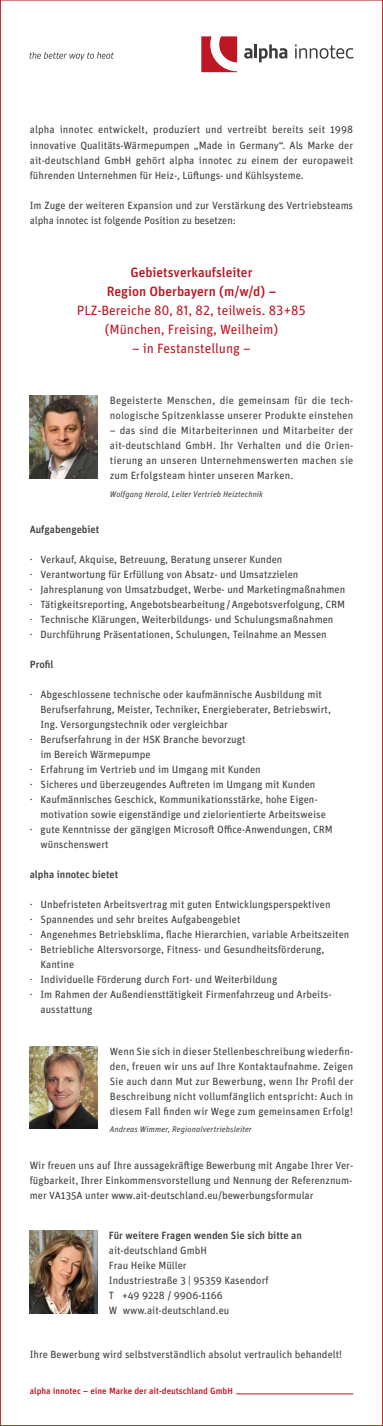
<style>
.page{position:relative;width:383px;height:1426px;background:#fff}
.page>*{position:absolute;margin:0;border:0;box-sizing:border-box;transform-origin:0 0}
.t1{font:13.5px/19px "Unit Pro";color:#be1622;text-align:center}
.t2{font:500 13.5px/19px "Unit Pro";color:#be1622;text-align:center}
.t3{font:10.5px/15px "Unit Pro";color:#3c3c3b;text-align:justify}
.t4{font:500 10.5px "Unit Pro";color:#3c3c3b}
.t5{font:500 9px "Unit Pro";color:#be1622}
.t6{font:italic 8.25px "Unit Pro";letter-spacing:.015em;color:#3c3c3b}
</style>
<div class="page">
<svg style="left:244px;top:48px;width:8px;height:11px"></svg>
<hr style="left:254px;top:44px;width:3px;height:14px;background:#3c3c3b">
<svg style="left:259px;top:44px;width:28px;height:18px"></svg>
<svg style="left:295px;top:44px;width:58px;height:15px"></svg>
<svg style="left:201px;top:36px;width:36px;height:36px"></svg>
<svg style="left:29px;top:52px;width:85px;height:8px"></svg>
<hr style="left:236px;top:1393px;width:117px;height:1px;background:#be1622">
<img style="left:30px;top:395px;width:68px;height:84px">
<img style="left:30px;top:1046px;width:67px;height:82px">
<img style="left:30px;top:1230px;width:67px;height:83px">
<p class="t3" style="left:30px;top:122px;width:325px">alpha innotec entwickelt, produziert und vertreibt bereits seit 1998 innovative Qualitäts-Wärmepumpen „Made in Germany“. Als Marke der ait-deutschland GmbH gehört alpha innotec zu einem der europaweit führenden Unternehmen für Heiz-, Lüftungs- und Kühlsysteme.</p>
<p class="t3" style="left:30px;top:197px;width:325px">Im Zuge der weiteren Expansion und zur Verstärkung des Vertriebsteams alpha innotec ist folgende Position zu besetzen:</p>
<p class="t2" style="left:107px;top:262px;width:171px">Gebietsverkaufsleiter<br>Region Oberbayern (m/w/d) –</p>
<p class="t1" style="left:77px;top:300px;width:230px">PLZ-Bereiche 80, 81, 82, teilweis. 83+85 (München, Freising, Weilheim)</p>
<p class="t1" style="left:132px;top:338px;width:120px">– in Festanstellung –</p>
<p class="t3" style="left:110px;top:392px;width:245px">Begeisterte Menschen, die gemeinsam für die tech&shy;nologische Spitzenklasse unserer Produkte einstehen</p>
<p class="t3" style="left:110px;top:422px;width:245px">– das sind die Mitarbeiterinnen und Mitarbeiter der ait-deutschland GmbH. Ihr Verhalten und die Orien&shy;tierung an unseren Unternehmenswerten machen sie zum Erfolgsteam hinter unseren Marken.</p>
<p class="t6" style="left:110px;top:488px;width:155px">Wolfgang Herold, Leiter Vertrieb Heiztechnik</p>
<p class="t4" style="left:30px;top:522px;width:71px">Aufgabengebiet</p>
<p class="t3" style="left:30px;top:551px;width:317px;text-align:left">· Verkauf, Akquise, Betreuung, Beratung unserer Kunden<br>· Verantwortung für Erfüllung von Absatz- und Umsatzzielen<br>· Jahresplanung von Umsatzbudget, Werbe- und Marketingmaßnahmen · Tätigkeitsreporting, Angebotsbearbeitung/Angebotsverfolgung, CRM · Technische Klärungen, Weiterbildungs- und Schulungsmaßnahmen<br>· Durchführung Präsentationen, Schulungen, Teilnahme an Messen</p>
<p class="t4" style="left:30px;top:657px;width:25px">Profil</p>
<p class="t3" style="left:30px;top:686px;width:293px">· Abgeschlossene technische oder kaufmännische Ausbildung mit</p>
<p class="t3" style="left:40px;top:701px;width:292px">Berufserfahrung, Meister, Techniker, Energieberater, Betriebswirt,</p>
<p class="t3" style="left:40px;top:716px;width:189px">Ing. Versorgungstechnik oder vergleichbar</p>
<p class="t3" style="left:30px;top:731px;width:217px">· Berufserfahrung in der HSK Branche bevorzugt</p>
<p class="t3" style="left:40px;top:746px;width:112px">im Bereich Wärmepumpe</p>
<p class="t3" style="left:30px;top:761px;width:232px">· Erfahrung im Vertrieb und im Umgang mit Kunden</p>
<p class="t3" style="left:30px;top:776px;width:287px">· Sicheres und überzeugendes Auftreten im Umgang mit Kunden</p>
<p class="t3" style="left:30px;top:791px;width:288px">· Kaufmännisches Geschick, Kommunikationsstärke, hohe Eigen-</p>
<p class="t3" style="left:40px;top:806px;width:287px">motivation sowie eigenständige und zielorientierte Arbeitsweise</p>
<p class="t3" style="left:30px;top:821px;width:304px">· gute Kenntnisse der gängigen Microsoft Office-Anwendungen, CRM</p>
<p class="t3" style="left:40px;top:836px;width:70px">wünschenswert</p>
<p class="t4" style="left:30px;top:867px;width:90px">alpha innotec bietet</p>
<p class="t3" style="left:30px;top:896px;width:302px">· Unbefristeten Arbeitsvertrag mit guten Entwicklungsperspektiven</p>
<p class="t3" style="left:30px;top:911px;width:212px">· Spannendes und sehr breites Aufgabengebiet</p>
<p class="t3" style="left:30px;top:926px;width:321px">· Angenehmes Betriebsklima, flache Hierarchien, variable Arbeitszeiten</p>
<p class="t3" style="left:30px;top:941px;width:296px">· Betriebliche Altersvorsorge, Fitness- und Gesundheitsförderung,</p>
<p class="t3" style="left:40px;top:956px;width:35px">Kantine</p>
<p class="t3" style="left:30px;top:971px;width:249px">· Individuelle Förderung durch Fort- und Weiterbildung</p>
<p class="t3" style="left:30px;top:986px;width:302px">· Im Rahmen der Außendiensttätigkeit Firmenfahrzeug und Arbeits-</p>
<p class="t3" style="left:40px;top:1001px;width:53px">ausstattung</p>
<p class="t3" style="left:110px;top:1043px;width:245px">Wenn Sie sich in dieser Stellenbeschreibung wiederfin&shy;den, freuen wir uns auf Ihre Kontaktaufnahme. Zeigen Sie auch dann Mut zur Bewerbung, wenn Ihr Profil der Beschreibung nicht vollumfänglich entspricht: Auch in diesem Fall finden wir Wege zum gemeinsamen Erfolg!</p>
<p class="t6" style="left:110px;top:1123px;width:143px">Andreas Wimmer, Regionalvertriebsleiter</p>
<p class="t3" style="left:30px;top:1157px;width:325px">Wir freuen uns auf Ihre aussagekräftige Bewerbung mit Angabe Ihrer Ver&shy;fügbarkeit, Ihrer Einkommensvorstellung und Nennung der Referenznum&shy;mer VA135A unter www.ait-deutschland.eu/bewerbungsformular</p>
<p class="t4" style="left:109px;top:1227px;width:194px">Für weitere Fragen wenden Sie sich bitte an</p>
<p class="t3" style="left:109px;top:1242px;width:161px;text-align:left">ait-deutschland GmbH<br>Frau Heike Müller<br>Industriestraße 3 | 95359 Kasendorf<br>T +49 9228 / 9906-1166<br>W www.ait-deutschland.eu</p>
<p class="t3" style="left:30px;top:1346px;width:314px">Ihre Bewerbung wird selbstverständlich absolut vertraulich behandelt!</p>
<p class="t5" style="left:30px;top:1384px;width:204px">alpha innotec – eine Marke der ait-deutschland GmbH</p>
</div>
